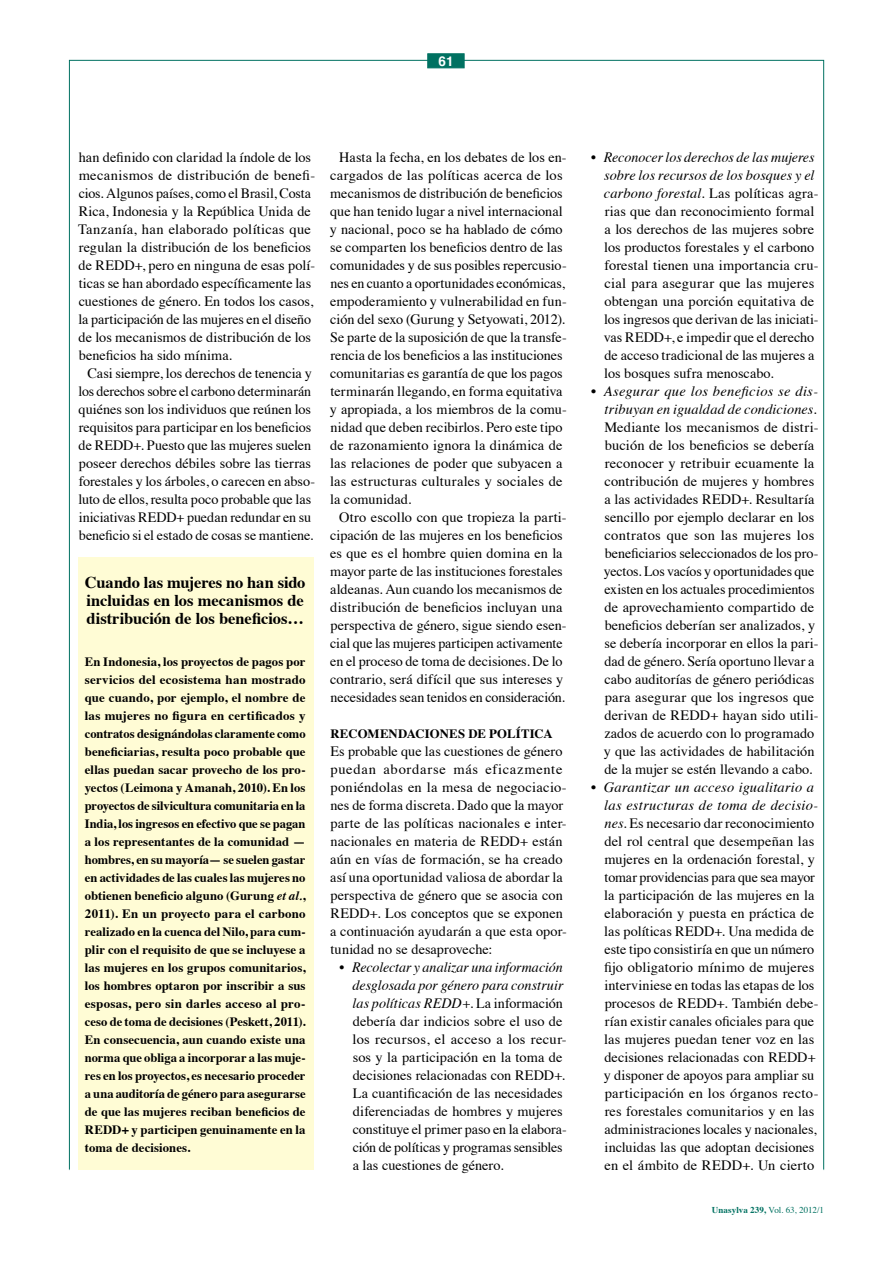
<style>
.page{position:relative;width:893px;height:1263px;background:#fff}
.page>*{position:absolute;margin:0;border:0;box-sizing:border-box;transform-origin:0 0}
.t1{font:700 16.5px/18px "Times";letter-spacing:-.005em;color:#000;text-align:justify}
.t2{font:14.25px/18px "Times";letter-spacing:.005em;color:#000}
.t3{font:italic 14.25px/18px "Times";letter-spacing:.015em;color:#000;text-align:right}
.t4{font:700 13.5px "Helvetica";color:#fff}
.t5{font:700 12.75px/18px "Times";letter-spacing:.005em;color:#000;text-align:justify}
.t6{font:9px "Times";letter-spacing:-.005em;color:#007161}
.s1{font-style:italic}
.s2{font-style:normal}
.s3{font-weight:700}
</style>
<div class="page">
<div style="left:428px;top:54px;width:36px;height:14px;background:#007161;border:1px solid #007161"></div>
<div style="left:78px;top:558px;width:236px;height:612px;background:#fffcd5"></div>
<p class="t4" style="left:439px;top:50px;width:16px">61</p>
<p class="t2" style="left:78px;top:147px;width:239px">han definido con claridad la índole de los mecanismos de distribución de benefi&shy;cios. Algunos países, como el Brasil, Costa Rica, Indonesia y la República Unida de Tanzanía, han elaborado políticas que regulan la distribución de los beneficios de REDD+, pero en ninguna de esas polí&shy;ticas se han abordado específicamente las cuestiones de género. En todos los casos, la participación de las mujeres en el diseño de los mecanismos de distribución de los beneficios ha sido mínima.</p>
<p class="t2" style="left:79px;top:363px;width:238px;text-align:center">Casi siempre, los derechos de tenencia y los derechos sobre el carbono determinarán quiénes son los individuos que reúnen los requisitos para participar en los beneficios de REDD+. Puesto que las mujeres suelen poseer derechos débiles sobre las tierras forestales y los árboles, o carecen en abso&shy;luto de ellos, resulta poco probable que las iniciativas REDD+ puedan redundar en su beneficio si el estado de cosas se mantiene.</p>
<p class="t1" style="left:85px;top:572px;width:222px">Cuando las mujeres no han sido incluidas en los mecanismos de distribución de los beneficios…</p>
<p class="t5" style="left:85px;top:651px;width:222px">En Indonesia, los proyectos de pagos por servicios del ecosistema han mostrado que cuando, por ejemplo, el nombre de las mujeres no figura en certificados y contratos designándolas claramente como beneficiarias, resulta poco probable que ellas puedan sacar provecho de los pro&shy;yectos (Leimona y Amanah, 2010). En los proyectos de silvicultura comunitaria en la India, los ingresos en efectivo que se pagan a los representantes de la comunidad — hombres, en su mayoría— se suelen gastar en actividades de las cuales las mujeres no obtienen beneficio alguno (Gurung <span class="s1">et al.</span>, 2011). En un proyecto para el carbono realizado en la cuenca del Nilo, para cum&shy;plir con el requisito de que se incluyese a las mujeres en los grupos comunitarios, los hombres optaron por inscribir a sus esposas, pero sin darles acceso al pro&shy;ceso de toma de decisiones (Peskett, 2011).<br>En consecuencia, aun cuando existe una norma que obliga a incorporar a las muje&shy;res en los proyectos, es necesario proceder a una auditoría de género para asegurarse de que las mujeres reciban beneficios de REDD+ y participen genuinamente en la toma de decisiones.</p>
<p class="t2" style="left:330px;top:147px;width:239px;text-indent:10px">Hasta la fecha, en los debates de los en&shy;cargados de las políticas acerca de los mecanismos de distribución de beneficios que han tenido lugar a nivel internacional y nacional, poco se ha hablado de cómo se comparten los beneficios dentro de las comunidades y de sus posibles repercusio&shy;nes en cuanto a oportunidades económicas, empoderamiento y vulnerabilidad en fun&shy;ción del sexo (Gurung y Setyowati, 2012).<br>Se parte de la suposición de que la transfe&shy;rencia de los beneficios a las instituciones comunitarias es garantía de que los pagos terminarán llegando, en forma equitativa y apropiada, a los miembros de la comu&shy;nidad que deben recibirlos. Pero este tipo de razonamiento ignora la dinámica de las relaciones de poder que subyacen a las estructuras culturales y sociales de la comunidad.</p>
<p class="t2" style="left:330px;top:507px;width:238px;text-indent:9px">Otro escollo con que tropieza la parti&shy;cipación de las mujeres en los beneficios es que es el hombre quien domina en la mayor parte de las instituciones forestales aldeanas. Aun cuando los mecanismos de distribución de beneficios incluyan una perspectiva de género, sigue siendo esen&shy;cial que las mujeres participen activamente en el proceso de toma de decisiones. De lo contrario, será difícil que sus intereses y necesidades sean tenidos en consideración.</p>
<p class="t5" style="left:330px;top:723px;width:224px">RECOMENDACIONES DE POLÍTICA</p>
<p class="t2" style="left:330px;top:741px;width:238px">Es probable que las cuestiones de género puedan abordarse más eficazmente poniéndolas en la mesa de negociacio&shy;nes de forma discreta. Dado que la mayor parte de las políticas nacionales e inter&shy;nacionales en materia de REDD+ están aún en vías de formación, se ha creado así una oportunidad valiosa de abordar la perspectiva de género que se asocia con REDD+. Los conceptos que se exponen a continuación ayudarán a que esta opor&shy;tunidad no se desaproveche:</p>
<p class="t2" style="left:352px;top:957px;width:216px;text-indent:-13px">• <span class="s1">Recolectar y analizar una información desglosada por género para construir las políticas REDD+</span>. La información debería dar indicios sobre el uso de los recursos, el acceso a los recur&shy;sos y la participación en la toma de decisiones relacionadas con REDD+.<br>La cuantificación de las necesidades diferenciadas de hombres y mujeres constituye el primer paso en la elabora&shy;ción de políticas y programas sensibles a las cuestiones de género.</p>
<p class="t2" style="left:604px;top:147px;width:216px;text-indent:-13px"><span class="s1">• Reconocer los derechos de las mujeres sobre los recursos de los bosques y el carbono forestal</span>. Las políticas agra&shy;rias que dan reconocimiento formal a los derechos de las mujeres sobre los productos forestales y el carbono forestal tienen una importancia cru&shy;cial para asegurar que las mujeres obtengan una porción equitativa de los ingresos que derivan de las iniciati&shy;vas REDD+, e impedir que el derecho de acceso tradicional de las mujeres a los bosques sufra menoscabo.</p>
<p class="t3" style="left:591px;top:381px;width:228px"><span class="s2">•</span> Asegurar que los beneficios se dis&shy;tribuyan en igualdad de condiciones.</p>
<p class="t2" style="left:604px;top:417px;width:216px">Mediante los mecanismos de distri&shy;bución de los beneficios se debería reconocer y retribuir ecuamente la contribución de mujeres y hombres a las actividades REDD+. Resultaría sencillo por ejemplo declarar en los contratos que son las mujeres los beneficiarios seleccionados de los pro&shy;yectos. Los vacíos y oportunidades que existen en los actuales procedimientos de aprovechamiento compartido de beneficios deberían ser analizados, y se debería incorporar en ellos la pari&shy;dad de género. Sería oportuno llevar a cabo auditorías de género periódicas para asegurar que los ingresos que derivan de REDD+ hayan sido utili&shy;zados de acuerdo con lo programado y que las actividades de habilitación de la mujer se estén llevando a cabo.</p>
<p class="t2" style="left:604px;top:777px;width:216px;text-indent:-13px">• <span class="s1">Garantizar un acceso igualitario a las estructuras de toma de decisio&shy;nes</span>. Es necesario dar reconocimiento del rol central que desempeñan las mujeres en la ordenación forestal, y tomar providencias para que sea mayor la participación de las mujeres en la elaboración y puesta en práctica de las políticas REDD+. Una medida de este tipo consistiría en que un número fijo obligatorio mínimo de mujeres interviniese en todas las etapas de los procesos de REDD+. También debe&shy;rían existir canales oficiales para que las mujeres puedan tener voz en las decisiones relacionadas con REDD+ y disponer de apoyos para ampliar su participación en los órganos recto&shy;res forestales comunitarios y en las administraciones locales y nacionales, incluidas las que adoptan decisiones en el ámbito de REDD+. Un cierto</p>
<p class="t6" style="left:712px;top:1201px;width:114px"><span class="s3">Unasylva 239,</span> Vol. 63, 2012/1</p>
</div>
